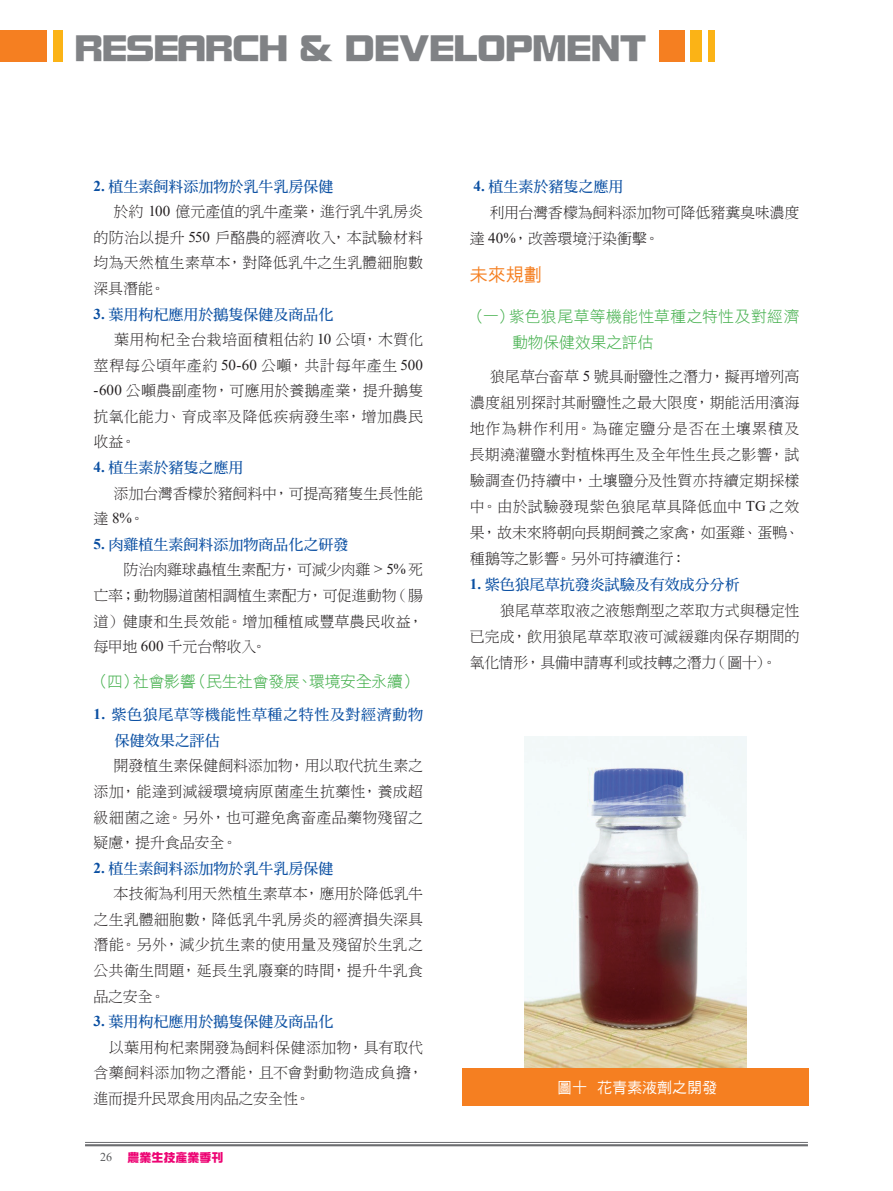
<style>
.page{position:relative;width:893px;height:1191px;background:#fff}
.page>*{position:absolute;margin:0;border:0;box-sizing:border-box;transform-origin:0 0}
.t1{font:36px "DF Zong Yi W9 WINP BF";color:#808285}
.t2{font:18px "DF Hei W5 WINP BF";color:#f57f21}
.t3{font:15.75px/26px "DF Hei W3 WINP BF";letter-spacing:.005em;color:#40ae49}
.t4{font:15px/25.5px "DF Ming W3 WIN BF";letter-spacing:.005em;color:#231f20;text-align:justify}
.t5{font:15px "DF Ming W7 WIN BF";color:#0a4fa2}
.t6{font:15px/26px "DF Ming W3 WIN BF";letter-spacing:-.015em;color:#231f20}
.t7{font:15px/25.5px "DF Ming W7 WIN BF";letter-spacing:.04em;color:#0a4fa2}
.t8{font:15px "DF Hei W5 WINP BF";color:#fff}
.t9{font:12px "DF Zong Yi W9 WINP BF";color:#ed0373}
.t10{font:12px "Times New Roman";color:#57585a}
.s1{font-family:"Times New Roman";font-weight:700}
.s2{font-family:"Times New Roman"}
</style>
<div class="page">
<hr style="left:85px;top:1142px;width:723px;height:1px;background:#6c6d70">
<hr style="left:85px;top:1144px;width:723px;height:2px;background:#6c6d70">
<div style="left:659px;top:30px;width:25px;height:32px;background:#f57f21"></div>
<div style="left:691px;top:30px;width:11px;height:32px;background:#fbb316"></div>
<div style="left:708px;top:30px;width:6px;height:32px;background:#fbb316"></div>
<div style="left:54px;top:30px;width:9px;height:32px;background:#fbb316"></div>
<div style="left:0;top:30px;width:47px;height:32px;background:#f57f21"></div>
<img style="left:524px;top:736px;width:222px;height:332px">
<div style="left:462px;top:1068px;width:346px;height:38px;background:#f57f21"></div>
<h1 class="t1" style="left:75px;top:30px;width:573px">RESEARCH &amp; DEVELOPMENT</h1>
<p class="t5" style="left:94px;top:179px;width:241px"><span class="s1">2.</span> 植生素飼料添加物於乳牛乳房保健</p>
<p class="t4" style="left:94px;top:199px;width:331px;text-indent:20px">於約 <span class="s2">100</span> 億元產值的乳牛產業，進行乳牛乳房炎的防治以提升 <span class="s2">550</span> 戶酪農的經濟收入，本試驗材料均為天然植生素草本，對降低乳牛之生乳體細胞數深具潛能。</p>
<p class="t5" style="left:94px;top:306px;width:241px"><span class="s1">3.</span> 葉用枸杞應用於鵝隻保健及商品化</p>
<p class="t4" style="left:94px;top:327px;width:331px;text-indent:21px">葉用枸杞全台栽培面積粗估約 <span class="s2">10</span> 公頃，木質化莖稈每公頃年產約 <span class="s2">50-60</span> 公噸，共計每年產生 <span class="s2">500 -600</span> 公噸農副產物，可應用於養鵝產業，提升鵝隻抗氧化能力、育成率及降低疾病發生率，增加農民收益。</p>
<p class="t5" style="left:94px;top:460px;width:151px"><span class="s1">4.</span> 植生素於豬隻之應用</p>
<p class="t4" style="left:94px;top:480px;width:331px;text-indent:20px">添加台灣香檬於豬飼料中，可提高豬隻生長性能達 <span class="s2">8%</span>。</p>
<p class="t5" style="left:94px;top:537px;width:256px"><span class="s1">5.</span> 肉雞植生素飼料添加物商品化之研發</p>
<p class="t4" style="left:94px;top:557px;width:331px;text-indent:30px">防治肉雞球蟲植生素配方，可減少肉雞 <span class="s2">&gt; 5%</span> 死亡率；動物腸道菌相調植生素配方，可促進動物（腸道）健康和生長效能。增加種植咸豐草農民收益，每甲地 <span class="s2">600</span> 千元台幣收入。</p>
<p class="t3" style="left:94px;top:668px;width:325px">（四）社會影響（民生社會發展、環境安全永續）</p>
<p class="t7" style="left:115px;top:702px;width:310px;text-indent:-21px"><span class="s1">1.</span> 紫色狼尾草等機能性草種之特性及對經濟動物保健效果之評估</p>
<p class="t4" style="left:94px;top:753px;width:331px;text-indent:20px">開發植生素保健飼料添加物，用以取代抗生素之添加，能達到減緩環境病原菌產生抗藥性，養成超級細菌之途。另外，也可避免禽畜產品藥物殘留之疑慮，提升食品安全。</p>
<p class="t5" style="left:94px;top:860px;width:241px"><span class="s1">2.</span> 植生素飼料添加物於乳牛乳房保健</p>
<p class="t4" style="left:94px;top:881px;width:331px;text-indent:20px">本技術為利用天然植生素草本，應用於降低乳牛之生乳體細胞數，降低乳牛乳房炎的經濟損失深具潛能。另外，減少抗生素的使用量及殘留於生乳之公共衛生問題，延長生乳廢棄的時間，提升牛乳食品之安全。</p>
<p class="t5" style="left:94px;top:1014px;width:241px"><span class="s1">3.</span> 葉用枸杞應用於鵝隻保健及商品化</p>
<p class="t4" style="left:94px;top:1034px;width:331px;text-indent:15px">以葉用枸杞素開發為飼料保健添加物，具有取代含藥飼料添加物之潛能，且不會對動物造成負擔，進而提升民眾食用肉品之安全性。</p>
<p class="t10" style="left:100px;top:1148px;width:13px">26</p>
<p class="t9" style="left:128px;top:1151px;width:97px">農業生技產業季刊</p>
<p class="t5" style="left:474px;top:179px;width:151px"><span class="s1">4.</span> 植生素於豬隻之應用</p>
<p class="t6" style="left:470px;top:199px;width:331px;text-indent:20px">利用台灣香檬為飼料添加物可降低豬糞臭味濃度達 <span class="s2">40%</span>，改善環境汙染衝擊。</p>
<p class="t2" style="left:470px;top:265px;width:73px">未來規劃</p>
<p class="t3" style="left:512px;top:303px;width:289px;text-indent:-43px">（一）紫色狼尾草等機能性草種之特性及對經濟動物保健效果之評估</p>
<p class="t4" style="left:470px;top:363px;width:331px;line-height:26px;text-indent:20px">狼尾草台畜草 <span class="s2">5</span> 號具耐鹽性之潛力，擬再增列高濃度組別探討其耐鹽性之最大限度，期能活用濱海地作為耕作利用。為確定鹽分是否在土壤累積及長期澆灌鹽水對植株再生及全年性生長之影響，試驗調查仍持續中，土壤鹽分及性質亦持續定期採樣中。由於試驗發現紫色狼尾草具降低血中 <span class="s2">TG</span> 之效果，故未來將朝向長期飼養之家禽，如蛋雞、蛋鴨、種鵝等之影響。另外可持續進行：</p>
<p class="t5" style="left:470px;top:577px;width:271px"><span class="s1">1.</span> 紫色狼尾草抗發炎試驗及有效成分分析</p>
<p class="t4" style="left:470px;top:597px;width:331px;line-height:26px;text-indent:30px">狼尾草萃取液之液態劑型之萃取方式與穩定性已完成，飲用狼尾草萃取液可減緩雞肉保存期間的氧化情形，具備申請專利或技轉之潛力（圖十）。</p>
<p class="t8" style="left:557px;top:1079px;width:161px">圖十 花青素液劑之開發</p>
</div>
